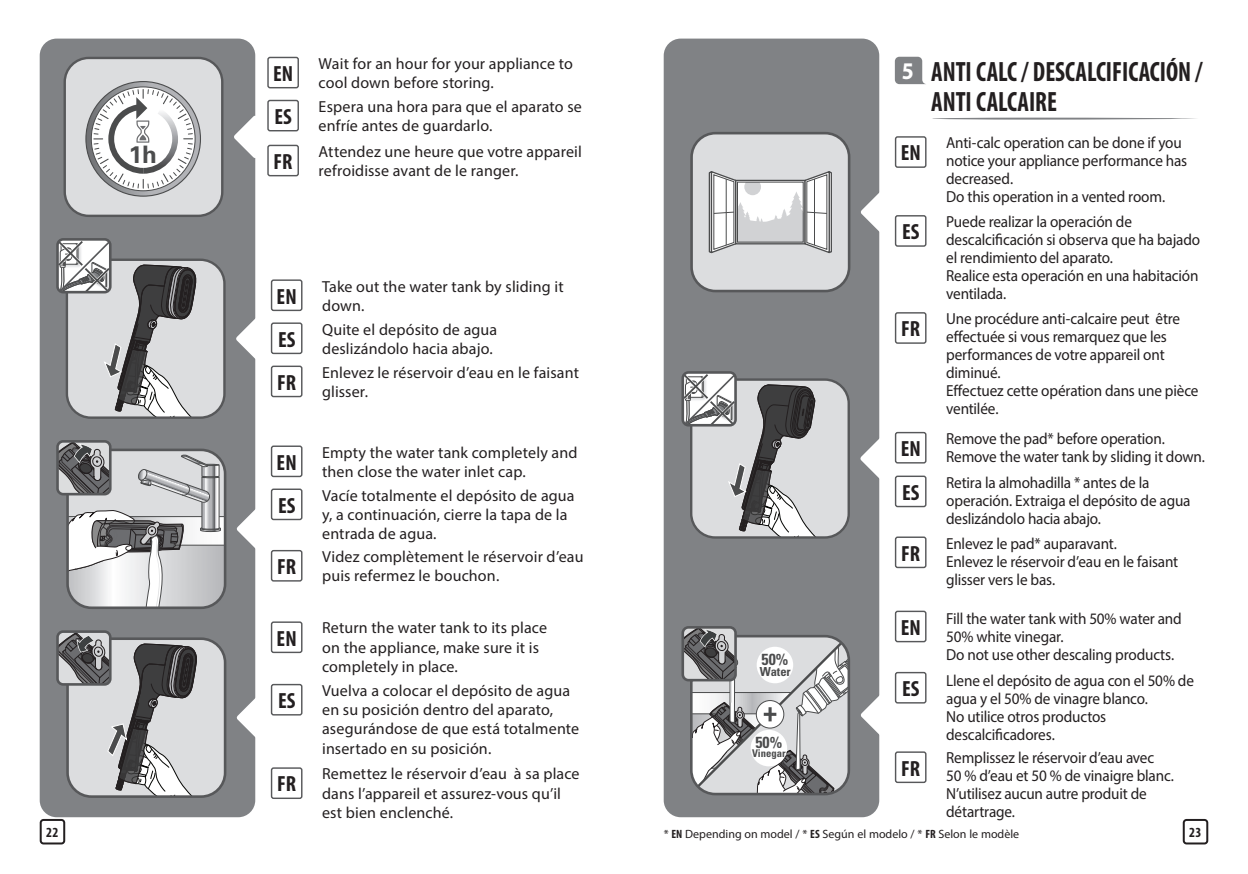
<style>
.page{position:relative;width:1248px;height:874px;background:#fff}
.page>*{position:absolute;margin:0;border:0;box-sizing:border-box;transform-origin:0 0}
.t1{font:700 condensed 28px/30px "Myriad Pro";color:#231f20;scale:.9 1}
.t2{font:700 24px "Univers";color:#4b4c4d}
.t3{font:700 condensed 22px/44.8px "Myriad Pro";color:#231f20}
.t4{font:16px/18px "Myriad Pro";letter-spacing:-.005em;color:#231f20;scale:.95 1}
.t5{font:16px/19.2px "Myriad Pro";letter-spacing:-.005em;color:#231f20}
.t6{font:700 condensed 16px "Univers";color:#4b4c4d}
.t7{font:700 condensed 14px "Myriad Pro";color:#231f20}
.t8{font:700 condensed 12.4px "Univers";color:#4b4c4d}
.t9{font:12px "Myriad Pro";color:#231f20}
.t10{font:700 condensed 10.6px "Univers";color:#4b4c4d}
.s1{font-stretch:normal;font-size:24px;color:#fff}
.s2{font-weight:700;font-stretch:condensed}
</style>
<div class="page">
<div style="left:40px;top:818px;width:25px;height:26px;border:2px solid #231f20;border-radius:3px"></div>
<div style="left:1182px;top:818px;width:26px;height:26px;border:2px solid #231f20;border-radius:3px"></div>
<div style="left:40px;top:39px;width:215px;height:777px;background:#808285;border-radius:17px"></div>
<svg style="left:236px;top:691px;width:20px;height:56px"></svg>
<svg style="left:60px;top:634px;width:165px;height:162px;background:#aaabac"></svg>
<div style="left:56px;top:630px;width:56px;height:55px;border:3px solid #57585a;border-radius:6px"></div>
<svg style="left:236px;top:313px;width:20px;height:56px"></svg>
<svg style="left:60px;top:242px;width:164px;height:175px;background:#afafb1"></svg>
<div style="left:56px;top:238px;width:56px;height:55px;border:3px solid #57585a;border-radius:6px"></div>
<svg style="left:236px;top:503px;width:20px;height:56px"></svg>
<svg style="left:60px;top:444px;width:165px;height:163px;background:#bababc"></svg>
<div style="left:56px;top:440px;width:56px;height:55px;border:3px solid #57585a;border-radius:6px"></div>
<svg style="left:234px;top:111px;width:22px;height:56px"></svg>
<div style="left:65px;top:58px;width:157px;height:158px;background:#dcdddf;border-radius:24px"></div>
<svg style="left:86px;top:81px;width:114px;height:115px"></svg>
<svg style="left:94px;top:89px;width:98px;height:99px;background:#d5d5d6"></svg>
<div style="left:63px;top:57px;width:160px;height:160px;border:2px solid #57585a;border-radius:24px"></div>
<div style="left:267px;top:57px;width:32px;height:31px;border:1px solid #57585a;border-radius:2px"></div>
<div style="left:267px;top:100px;width:32px;height:31px;border:1px solid #57585a;border-radius:2px"></div>
<div style="left:267px;top:145px;width:32px;height:31px;border:1px solid #57585a;border-radius:2px"></div>
<div style="left:271px;top:279px;width:31px;height:32px;border:1px solid #57585a;border-radius:2px"></div>
<div style="left:271px;top:322px;width:31px;height:32px;border:1px solid #57585a;border-radius:2px"></div>
<div style="left:271px;top:365px;width:31px;height:32px;border:1px solid #57585a;border-radius:2px"></div>
<div style="left:271px;top:445px;width:31px;height:32px;border:1px solid #57585a;border-radius:2px"></div>
<div style="left:271px;top:488px;width:31px;height:32px;border:1px solid #57585a;border-radius:2px"></div>
<div style="left:271px;top:549px;width:31px;height:32px;border:1px solid #57585a;border-radius:2px"></div>
<div style="left:271px;top:621px;width:31px;height:31px;border:1px solid #57585a;border-radius:2px"></div>
<div style="left:271px;top:683px;width:31px;height:32px;border:1px solid #57585a;border-radius:2px"></div>
<div style="left:271px;top:767px;width:31px;height:31px;border:1px solid #57585a;border-radius:2px"></div>
<div style="left:663px;top:39px;width:216px;height:777px;background:#808285;border-radius:17px"></div>
<svg style="left:860px;top:433px;width:20px;height:55px"></svg>
<svg style="left:685px;top:375px;width:163px;height:162px;background:#b2b2b4"></svg>
<div style="left:681px;top:371px;width:55px;height:55px;border:3px solid #57585a;border-radius:6px"></div>
<svg style="left:861px;top:186px;width:19px;height:56px"></svg>
<svg style="left:694px;top:133px;width:155px;height:158px;background:#d5d6d7"></svg>
<hr style="left:814px;top:179px;width:1px;height:66px;background:#4b4c4d">
<div style="left:690px;top:132px;width:160px;height:160px;border:3px solid #57585a;border-radius:24px"></div>
<svg style="left:894px;top:57px;width:32px;height:27px"></svg>
<svg style="left:932px;top:118px;width:264px;height:2px"></svg>
<svg style="left:861px;top:689px;width:19px;height:56px"></svg>
<svg style="left:685px;top:629px;width:164px;height:164px;background:#bdbebf"></svg>
<div style="left:681px;top:625px;width:55px;height:56px;border:3px solid #57585a;border-radius:6px"></div>
<div style="left:894px;top:136px;width:32px;height:32px;border:1px solid #57585a;border-radius:2px"></div>
<div style="left:894px;top:215px;width:32px;height:32px;border:1px solid #57585a;border-radius:2px"></div>
<div style="left:894px;top:312px;width:32px;height:31px;border:1px solid #57585a;border-radius:2px"></div>
<div style="left:894px;top:431px;width:32px;height:32px;border:1px solid #57585a;border-radius:2px"></div>
<div style="left:894px;top:475px;width:32px;height:32px;border:1px solid #57585a;border-radius:2px"></div>
<div style="left:894px;top:536px;width:32px;height:32px;border:1px solid #57585a;border-radius:2px"></div>
<div style="left:894px;top:610px;width:32px;height:32px;border:1px solid #57585a;border-radius:2px"></div>
<div style="left:894px;top:671px;width:32px;height:32px;border:1px solid #57585a;border-radius:2px"></div>
<div style="left:894px;top:751px;width:32px;height:31px;border:1px solid #57585a;border-radius:2px"></div>
<h2 class="t2" style="left:129px;top:140px;width:30px">1h</h2>
<h3 class="t3" style="left:273px;top:51px;width:22px">EN</h3>
<p class="t5" style="left:318px;top:54px;width:256px">Wait for an hour for your appliance to cool down before storing.</p>
<p class="t5" style="left:318px;top:97px;width:265px">Espera una hora para que el aparato se enfríe antes de guardarlo.</p>
<p class="t5" style="left:318px;top:142px;width:265px">Attendez une heure que votre appareil refroidisse avant de le ranger.</p>
<h3 class="t3" style="left:273px;top:94px;width:20px">ES<br>FR</h3>
<h3 class="t3" style="left:276px;top:273px;width:22px">EN</h3>
<p class="t5" style="left:322px;top:276px;width:243px">Take out the water tank by sliding it down.</p>
<p class="t5" style="left:322px;top:319px;width:176px">Quite el depósito de agua deslizándolo hacia abajo.</p>
<p class="t5" style="left:322px;top:362px;width:258px">Enlevez le réservoir d’eau en le faisant glisser.</p>
<h3 class="t3" style="left:277px;top:317px;width:20px;line-height:43px">ES<br>FR</h3>
<h3 class="t3" style="left:276px;top:439px;width:22px">EN</h3>
<p class="t5" style="left:322px;top:442px;width:257px">Empty the water tank completely and then close the water inlet cap.</p>
<p class="t5" style="left:322px;top:485px;width:254px">Vacíe totalmente el depósito de agua y, a continuación, cierre la tapa de la entrada de agua.</p>
<p class="t5" style="left:322px;top:546px;width:263px">Videz complètement le réservoir d’eau puis refermez le bouchon.</p>
<h3 class="t3" style="left:278px;top:482px;width:19px">ES</h3>
<h3 class="t3" style="left:277px;top:543px;width:20px">FR</h3>
<h3 class="t3" style="left:276px;top:615px;width:22px">EN</h3>
<p class="t5" style="left:322px;top:618px;width:226px">Return the water tank to its place on the appliance, make sure it is completely in place.</p>
<p class="t5" style="left:322px;top:680px;width:258px">Vuelva a colocar el depósito de agua en su posición dentro del aparato, asegurándose de que está totalmente insertado en su posición.</p>
<p class="t5" style="left:322px;top:763px;width:259px">Remettez le réservoir d’eau à sa place dans l’appareil et assurez-vous qu’il est bien enclenché.</p>
<h3 class="t3" style="left:278px;top:677px;width:19px">ES</h3>
<h3 class="t3" style="left:277px;top:760px;width:20px">FR</h3>
<p class="t6" style="left:761px;top:649px;width:28px">50%</p>
<p class="t8" style="left:759px;top:663px;width:32px">Water</p>
<p class="t6" style="left:755px;top:732px;width:28px">50%</p>
<p class="t10" style="left:752px;top:746px;width:35px">Vinegar</p>
<h1 class="t1" style="left:931px;top:56px;width:303px;text-indent:-29px"><span class="s1">5</span> ANTI CALC / DESCALCIFICACIÓN /<br>ANTI CALCAIRE</h1>
<h3 class="t3" style="left:900px;top:130px;width:22px">EN</h3>
<p class="t4" style="left:946px;top:133px;width:255px">Anti-calc operation can be done if you notice your appliance performance has decreased.<br>Do this operation in a vented room.</p>
<p class="t4" style="left:946px;top:212px;width:269px">Puede realizar la operación de descalcificación si observa que ha bajado el rendimiento del aparato.<br>Realice esta operación en una habitación ventilada.</p>
<p class="t4" style="left:946px;top:309px;width:267px">Une procédure anti-calcaire peut être effectuée si vous remarquez que les performances de votre appareil ont diminué.<br>Effectuez cette opération dans une pièce ventilée.</p>
<h3 class="t3" style="left:901px;top:209px;width:19px">ES</h3>
<h3 class="t3" style="left:901px;top:306px;width:20px">FR</h3>
<h3 class="t3" style="left:900px;top:425px;width:22px">EN</h3>
<h3 class="t3" style="left:901px;top:469px;width:19px">ES</h3>
<h3 class="t3" style="left:901px;top:530px;width:20px">FR</h3>
<h3 class="t3" style="left:900px;top:604px;width:22px">EN</h3>
<h3 class="t3" style="left:901px;top:665px;width:19px">ES</h3>
<h3 class="t3" style="left:901px;top:744px;width:20px">FR</h3>
<p class="t4" style="left:946px;top:429px;width:274px">Remove the pad* before operation.<br>Remove the water tank by sliding it down.</p>
<p class="t4" style="left:946px;top:472px;width:259px">Retira la almohadilla * antes de la operación. Extraiga el depósito de agua deslizándolo hacia abajo.</p>
<p class="t4" style="left:946px;top:533px;width:246px">Enlevez le pad* auparavant.<br>Enlevez le réservoir d’eau en le faisant glisser vers le bas.</p>
<p class="t4" style="left:946px;top:609px;width:249px">Fill the water tank with 50% water and<br>50% white vinegar.<br>Do not use other descaling products.</p>
<p class="t4" style="left:946px;top:670px;width:262px">Llene el depósito de agua con el 50% de agua y el 50% de vinagre blanco.<br>No utilice otros productos descalcificadores.</p>
<p class="t4" style="left:946px;top:748px;width:241px">Remplissez le réservoir d’eau avec<br>50 % d’eau et 50 % de vinaigre blanc.<br>N’utilisez aucun autre produit de détartrage.</p>
<p class="t7" style="left:46px;top:823px;width:14px">22</p>
<p class="t7" style="left:1189px;top:823px;width:14px">23</p>
<p class="t9" style="left:663px;top:825px;width:357px">* <span class="s2">EN</span> Depending on model / * <span class="s2">ES</span> Según el modelo / * <span class="s2">FR</span> Selon le modèle</p>
</div>
